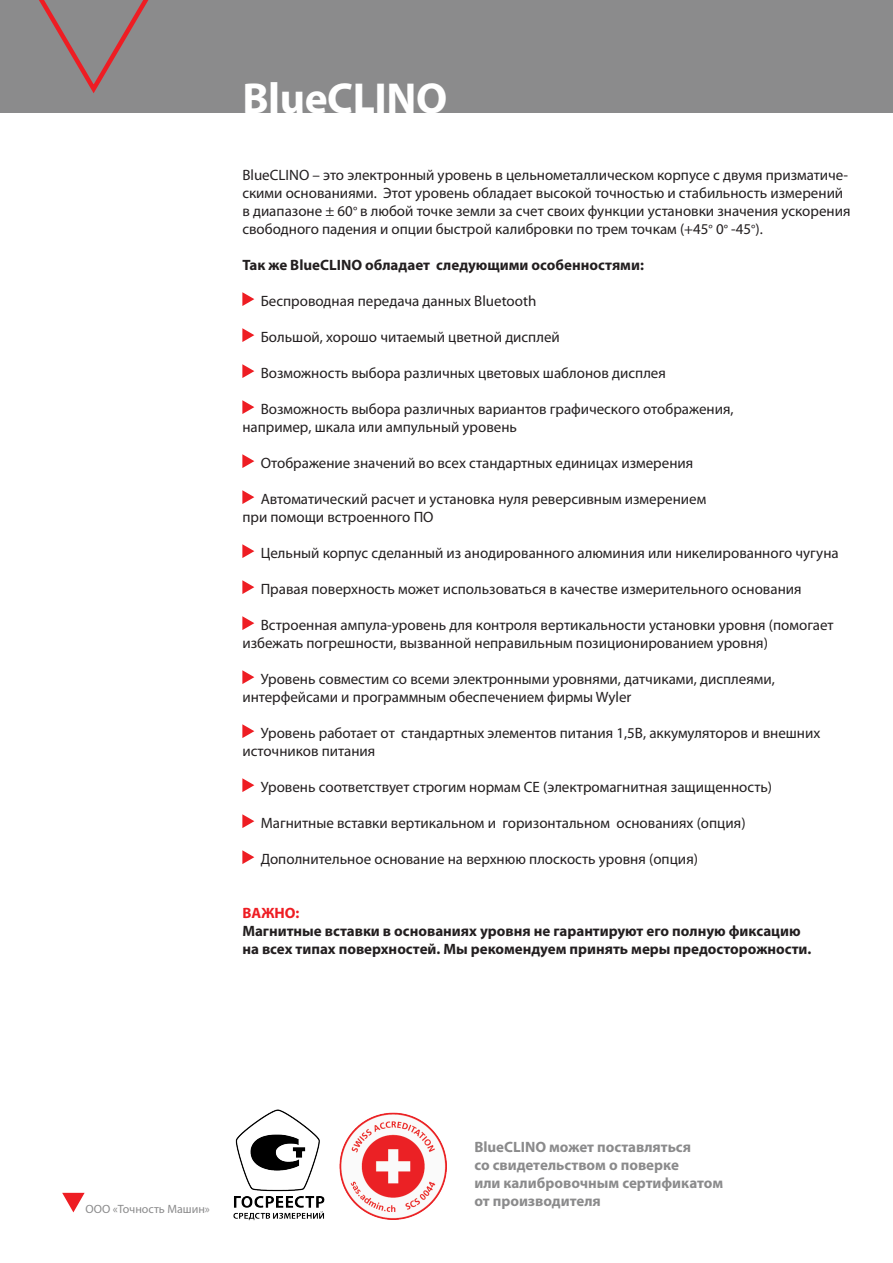
<style>
.page{position:relative;width:893px;height:1263px;background:#fff}
.page>*{position:absolute;margin:0;border:0;box-sizing:border-box;transform-origin:0 0}
.t1{font:700 43.5px "Myriad Pro";letter-spacing:-.01em;color:#fff}
.t2{font:15px/18px "Myriad Pro";color:#231f20}
.t3{font:700 15px "Myriad Pro";color:#231f20}
.t4{font:700 15px "Myriad Pro";color:#8b8b8c}
.t5{font:700 15px "Myriad Pro";color:#ee1d23}
.t6{font:12px "Myriad Pro";color:#8b8b8c}
.s1{font-size:13.5px}
</style>
<div class="page">
<svg style="left:62px;top:1193px;width:23px;height:19px"></svg>
<svg style="left:242px;top:292px;width:12px;height:14px"></svg>
<svg style="left:242px;top:328px;width:12px;height:14px"></svg>
<svg style="left:242px;top:364px;width:12px;height:14px"></svg>
<svg style="left:242px;top:400px;width:12px;height:14px"></svg>
<svg style="left:242px;top:454px;width:12px;height:14px"></svg>
<svg style="left:242px;top:490px;width:12px;height:14px"></svg>
<svg style="left:242px;top:544px;width:12px;height:14px"></svg>
<svg style="left:242px;top:580px;width:12px;height:14px"></svg>
<svg style="left:242px;top:616px;width:12px;height:14px"></svg>
<svg style="left:242px;top:670px;width:12px;height:14px"></svg>
<svg style="left:242px;top:724px;width:12px;height:14px"></svg>
<svg style="left:242px;top:778px;width:12px;height:14px"></svg>
<svg style="left:242px;top:814px;width:12px;height:14px"></svg>
<svg style="left:242px;top:850px;width:12px;height:14px"></svg>
<img style="left:339px;top:1112px;width:108px;height:108px">
<img style="left:233px;top:1109px;width:92px;height:112px">
<div style="left:0;top:0;width:893px;height:112px;background:#8b8b8c"></div>
<svg style="left:39px;top:0;width:110px;height:93px"></svg>
<p class="t1" style="left:242px;top:70px;width:206px">BlueCLINO</p>
<p class="t2" style="left:242px;top:166px;width:607px">BlueCLINO – это электронный уровень в цельнометаллическом корпусе с двумя призматиче&shy;скими основаниями. Этот уровень обладает высокой точностью и стабильность измерений</p>
<p class="t2" style="left:242px;top:202px;width:610px">в диапазоне ± 60<span class="s1">°</span> в любой точке земли за счет своих функции установки значения ускорения свободного падения и опции быстрой калибровки по трем точкам (+45<span class="s1">°</span> 0<span class="s1">°</span> -45<span class="s1">°</span>).</p>
<p class="t3" style="left:242px;top:255px;width:403px">Так же BlueCLINO обладает следующими особенностями:</p>
<p class="t2" style="left:261px;top:292px;width:277px">Беспроводная передача данных Bluetooth</p>
<p class="t2" style="left:261px;top:328px;width:301px">Большой, хорошо читаемый цветной дисплей</p>
<p class="t2" style="left:261px;top:364px;width:407px">Возможность выбора различных цветовых шаблонов дисплея</p>
<p class="t2" style="left:261px;top:400px;width:474px">Возможность выбора различных вариантов графического отображения,</p>
<p class="t2" style="left:242px;top:418px;width:276px">например, шкала или ампульный уровень</p>
<p class="t2" style="left:261px;top:454px;width:434px">Отображение значений во всех стандартных единицах измерения</p>
<p class="t2" style="left:261px;top:490px;width:447px">Автоматический расчет и установка нуля реверсивным измерением</p>
<p class="t2" style="left:242px;top:508px;width:193px">при помощи встроенного ПО</p>
<p class="t2" style="left:261px;top:544px;width:580px">Цельный корпус сделанный из анодированного алюминия или никелированного чугуна</p>
<p class="t2" style="left:261px;top:580px;width:542px">Правая поверхность может использоваться в качестве измерительного основания</p>
<p class="t2" style="left:242px;top:616px;width:593px;text-indent:18px">Встроенная ампула-уровень для контроля вертикальности установки уровня (помогает избежать погрешности, вызванной неправильным позиционированием уровня)</p>
<p class="t2" style="left:261px;top:670px;width:516px">Уровень совместим со всеми электронными уровнями, датчиками, дисплеями,</p>
<p class="t2" style="left:242px;top:688px;width:391px">интерфейсами и программным обеспечением фирмы Wyler</p>
<p class="t2" style="left:242px;top:724px;width:579px;text-indent:18px">Уровень работает от стандартных элементов питания 1,5В, аккумуляторов и внешних источников питания</p>
<p class="t2" style="left:261px;top:778px;width:513px">Уровень соответствует строгим нормам СЕ (электромагнитная защищенность)</p>
<p class="t2" style="left:261px;top:814px;width:486px">Магнитные вставки вертикальном и горизонтальном основаниях (опция)</p>
<p class="t2" style="left:261px;top:850px;width:439px">Дополнительное основание на верхнюю плоскость уровня (опция)</p>
<p class="t5" style="left:242px;top:903px;width:59px">ВАЖНО:</p>
<p class="t3" style="left:242px;top:921px;width:560px">Магнитные вставки в основаниях уровня не гарантируют его полную фиксацию</p>
<p class="t3" style="left:242px;top:939px;width:571px">на всех типах поверхностей. Мы рекомендуем принять меры предосторожности.</p>
<p class="t6" style="left:85px;top:1201px;width:126px">ООО «Точность Машин»</p>
<p class="t4" style="left:474px;top:1137px;width:218px">BlueCLINO может поставляться</p>
<p class="t4" style="left:474px;top:1155px;width:206px">со свидетельством о поверке</p>
<p class="t4" style="left:474px;top:1173px;width:250px">или калибровочным сертификатом</p>
<p class="t4" style="left:474px;top:1191px;width:128px">от производителя</p>
</div>
